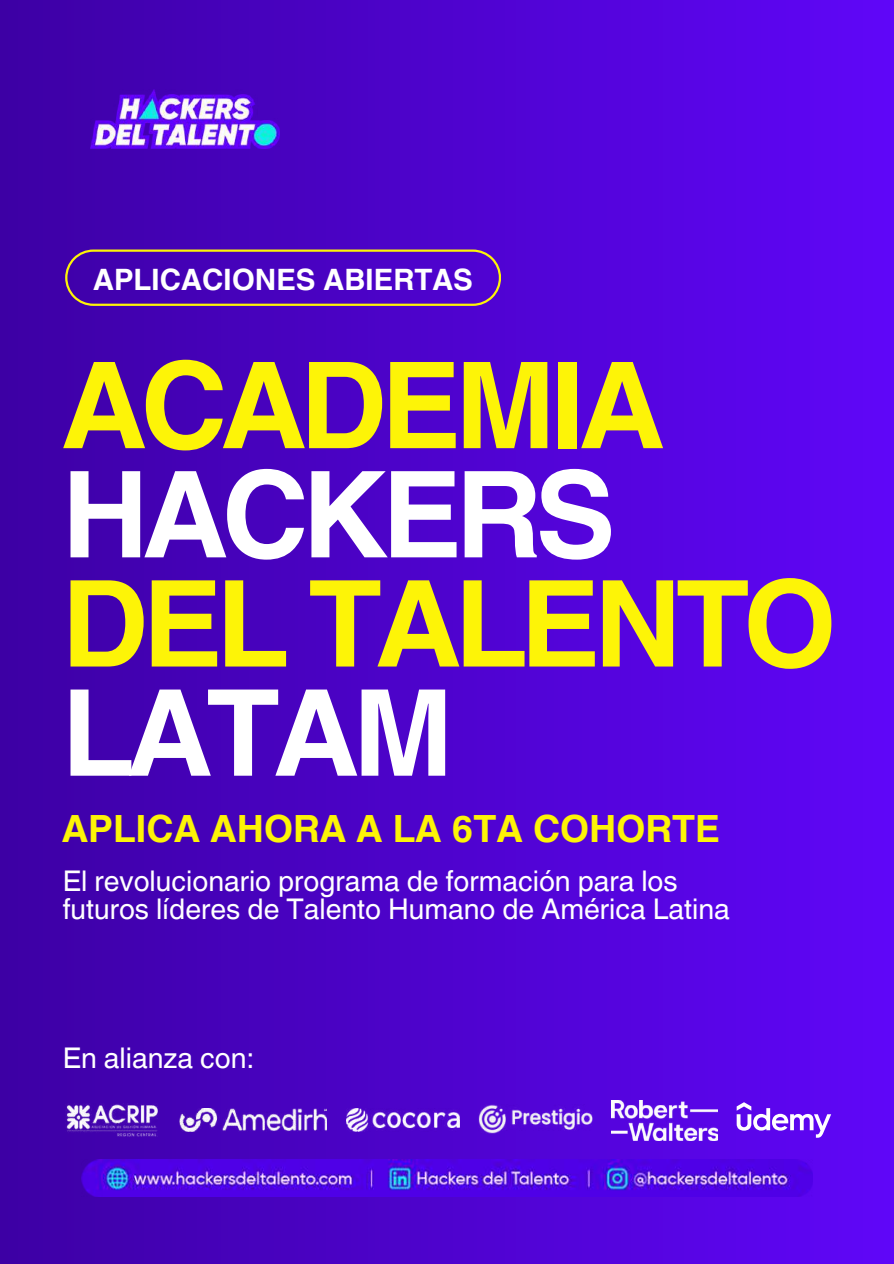
<style>
.page{position:relative;width:894px;height:1264px;background:#fff}
.page>*{position:absolute;margin:0;border:0;box-sizing:border-box;transform-origin:0 0}
.t1{font:700 120px "Helvetica World";letter-spacing:-.05em;color:#fdf407}
.t2{font:700 120px "Helvetica World";letter-spacing:-.05em;color:#fff}
.t3{font:700 37.5px "Helvetica World";color:#fdf407}
.t4{font:700 29.4px "Helvetica World";color:#fff}
.t5{font:28.5px/28px "Helvetica World";color:#fff}
</style>
<div class="page">
<div style="left:0;top:0;width:893px;height:1263px;background:linear-gradient(to right,#3d00a4,#6006f8)"></div>
<img style="left:90px;top:89px;width:189px;height:60px">
<svg style="left:65px;top:249px;width:435px;height:57px;background:#5615af"></svg>
<img style="left:81px;top:1159px;width:730px;height:37px">
<img style="left:346px;top:1108px;width:113px;height:23px">
<img style="left:478px;top:1104px;width:114px;height:29px">
<img style="left:611px;top:1100px;width:106px;height:40px">
<img style="left:179px;top:1108px;width:148px;height:23px">
<img style="left:65px;top:1103px;width:94px;height:33px">
<svg style="left:736px;top:1102px;width:95px;height:35px"></svg>
<p class="t4" style="left:93px;top:255px;width:381px">APLICACIONES ABIERTAS</p>
<h1 class="t1" style="left:62px;top:307px;width:604px">ACADEMIA</h1>
<h1 class="t2" style="left:62px;top:417px;width:555px">HACKERS</h1>
<h1 class="t1" style="left:62px;top:526px;width:775px">DEL TALENTO</h1>
<h1 class="t2" style="left:62px;top:635px;width:393px">LATAM</h1>
<h2 class="t3" style="left:62px;top:798px;width:659px">APLICA AHORA A LA 6TA COHORTE</h2>
<p class="t5" style="left:63px;top:866px;width:668px">El revolucionario programa de formación para los futuros líderes de Talento Humano de América Latina</p>
<p class="t5" style="left:63px;top:1043px;width:193px">En alianza con:</p>
</div>
